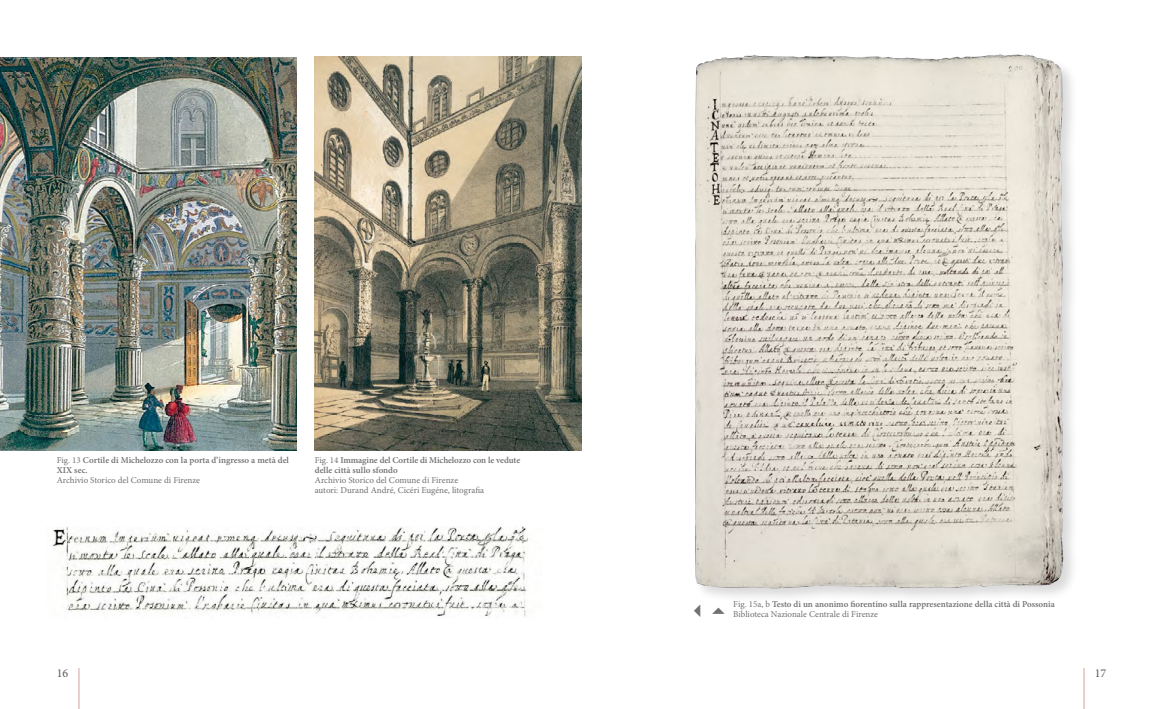
<style>
.page{position:relative;width:1163px;height:709px;background:#fff}
.page>*{position:absolute;margin:0;border:0;box-sizing:border-box;transform-origin:0 0}
.t1{font:12px "Minion Pro";color:#58585a}
.t2{font:600 9px/10px "Minion Pro";color:#707172}
.t3{font:9px/10px "Minion Pro";color:#707172}
.s1{font-weight:400}
</style>
<div class="page">
<hr style="left:79px;top:668px;width:1px;height:41px;background:#d3a197">
<hr style="left:1083px;top:668px;width:1px;height:41px;background:#d3a197">
<img style="left:695px;top:54px;width:377px;height:544px">
<img style="left:0;top:57px;width:296px;height:393px">
<img style="left:314px;top:57px;width:267px;height:394px">
<img style="left:52px;top:526px;width:477px;height:91px">
<p class="t2" style="left:57px;top:455px;width:234px"><span class="s1">Fig. 13</span> Cortile di Michelozzo con la porta d’ingresso a metà del<br>XIX sec.</p>
<p class="t3" style="left:57px;top:475px;width:145px">Archivio Storico del Comune di Firenze</p>
<p class="t2" style="left:315px;top:455px;width:207px"><span class="s1">Fig. 14</span> Immagine del Cortile di Michelozzo con le vedute delle città sullo sfondo</p>
<p class="t3" style="left:315px;top:475px;width:171px">Archivio Storico del Comune di Firenze<br>autori: Durand André, Cicéri Eugéne, litografia</p>
<p class="t2" style="left:733px;top:599px;width:323px"><span class="s1">Fig. 15a, b</span> Testo di un anonimo fiorentino sulla rappresentazione della città di Possonia</p>
<p class="t3" style="left:689px;top:609px;width:190px">✓ Biblioteca Nazionale Centrale di Firenze</p>
<h1 class="t1" style="left:57px;top:664px;width:13px">16</h1>
<h1 class="t1" style="left:1094px;top:664px;width:13px">17</h1>
</div>
